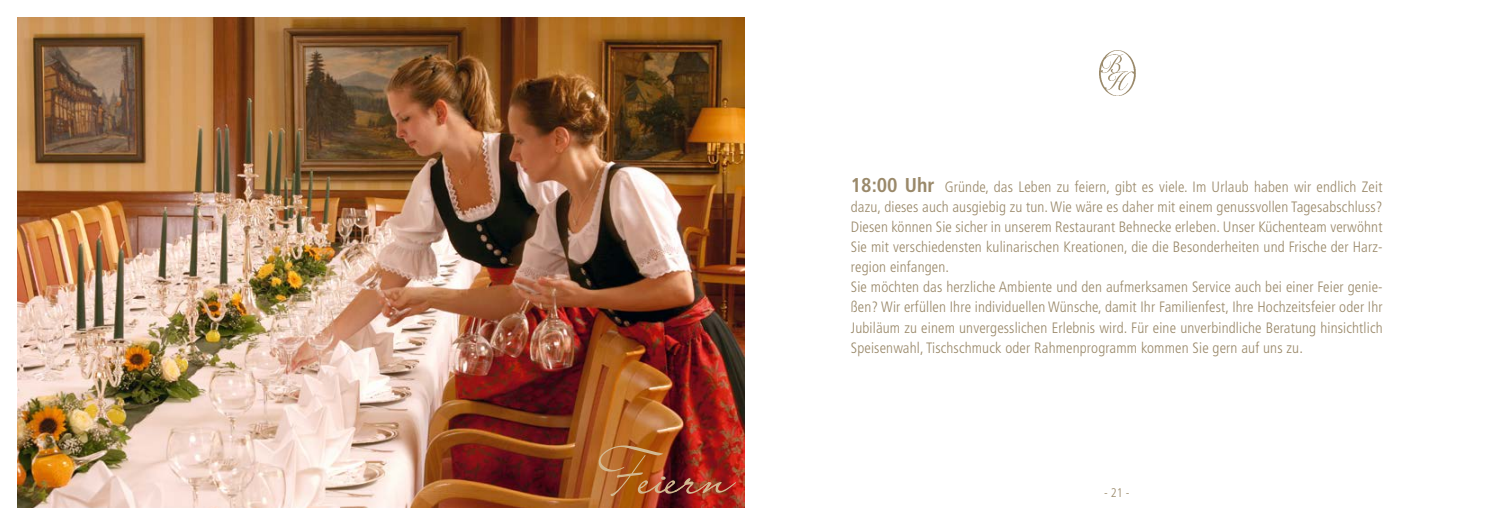
<style>
.page{position:relative;width:1489px;height:525px;background:#fff}
.page>*{position:absolute;margin:0;border:0;box-sizing:border-box;transform-origin:0 0}
.t1{font:57.5px "Liana";color:#d3b991}
.t2{font:300 condensed 15px/20px "Frutiger LT Std";letter-spacing:.01em;color:#9a896a}
.t3{font:300 condensed 12.5px "Frutiger LT Std";color:#9a896a}
.s1{font-weight:700;font-size:20px}
</style>
<div class="page">
<img style="left:18px;top:18px;width:726px;height:489px">
<img style="left:1099px;top:50px;width:37px;height:45px">
<h1 class="t1" style="left:594px;top:438px;width:141px">Feiern</h1>
<p class="t2" style="left:850px;top:177px;width:533px"><span class="s1">18:00 Uhr</span> Gründe, das Leben zu feiern, gibt es viele. Im Urlaub haben wir endlich Zeit dazu, dieses auch ausgiebig zu tun. Wie wäre es daher mit einem genussvollen Tagesabschluss?<br>Diesen können Sie sicher in unserem Restaurant Behnecke erleben. Unser Küchenteam verwöhnt Sie mit verschiedensten kulinarischen Kreationen, die die Besonderheiten und Frische der Harz&shy;region einfangen.<br>Sie möchten das herzliche Ambiente und den aufmerksamen Service auch bei einer Feier genie&shy;ßen? Wir erfüllen Ihre individuellen Wünsche, damit Ihr Familienfest, Ihre Hochzeitsfeier oder Ihr Jubiläum zu einem unvergesslichen Erlebnis wird. Für eine unverbindliche Beratung hinsichtlich Speisenwahl, Tischschmuck oder Rahmenprogramm kommen Sie gern auf uns zu.</p>
<p class="t3" style="left:1103px;top:485px;width:27px">- 21 -</p>
</div>
